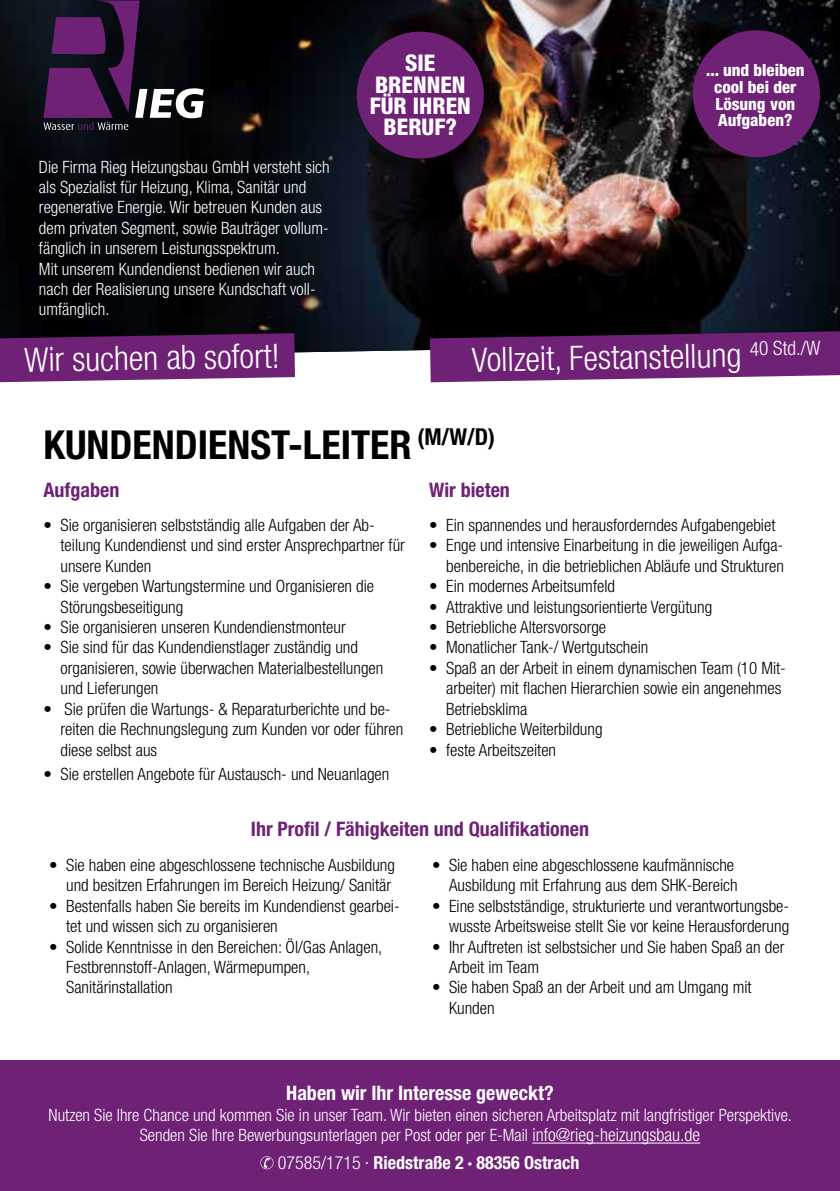
<style>
.page{position:relative;width:840px;height:1191px;background:#fff}
.page>*{position:absolute;margin:0;border:0;box-sizing:border-box;transform-origin:0 0}
.t1{font:700 condensed 40px "Helvetica Neue";color:#000}
.t2{font:300 condensed 33.6px "Helvetica Neue";color:#fff}
.t3{font:800 condensed 23px/21.4px "Helvetica Neue";color:#fff;text-align:center}
.t4{font:700 condensed 20px "Helvetica Neue";color:#6f2176}
.t5{font:700 condensed 20px "Helvetica Neue";color:#fff}
.t6{font:700 condensed 18px "Helvetica Neue";color:#fff}
.t7{font:300 condensed 17px/20.4px "Helvetica Neue";color:#000}
.t8{font:300 condensed 17px/20.4px "Helvetica Neue";color:#fff}
.t9{font:800 condensed 16.8px/16.8px "Helvetica Neue";color:#fff;text-align:center}
.s1{font-size:18px}
.s2{font-weight:300}
</style>
<div class="page">
<img style="left:0;top:0;width:839px;height:353px">
<svg style="left:43px;top:0;width:161px;height:130px;background:#35203d"></svg>
<div style="left:356px;top:32px;width:127px;height:127px;background:#6f2176;border-radius:50%"></div>
<div style="left:692px;top:30px;width:127px;height:127px;background:#6f2176;border-radius:50%"></div>
<div style="left:0;top:1060px;width:839px;height:131px;background:#6f2176"></div>
<svg style="left:0;top:333px;width:295px;height:49px;background:#6f2a76"></svg>
<svg style="left:429px;top:331px;width:410px;height:51px;background:#702e76"></svg>
<hr style="left:532px;top:1142px;width:167px;height:1px;background:#fff">
<svg style="left:260px;top:1156px;width:13px;height:13px"></svg>
<p class="t8" style="left:39px;top:156px;width:292px">Die Firma Rieg Heizungsbau GmbH versteht sich als Spezialist für Heizung, Klima, Sanitär und regenerative Energie. Wir betreuen Kunden aus dem privaten Segment, sowie Bauträger vollum&shy;fänglich in unserem Leistungsspektrum.<br>Mit unserem Kundendienst bedienen wir auch nach der Realisierung unsere Kundschaft voll&shy;umfänglich.</p>
<h3 class="t3" style="left:369px;top:52px;width:102px">SIE<br>BRENNEN<br>FÜR IHREN<br>BERUF?</h3>
<p class="t9" style="left:705px;top:61px;width:100px">... und bleiben cool bei der<br>Lösung von<br>Aufgaben?</p>
<h2 class="t2" style="left:24px;top:341px;width:257px;rotate:-1deg">Wir suchen ab sofort!</h2>
<h2 class="t2" style="left:471px;top:340px;width:350px;rotate:-1deg">Vollzeit, Festanstellung <sup>40</sup> <sup>Std./W</sup></h2>
<h1 class="t1" style="left:43px;top:420px;width:453px">KUNDENDIENST-LEITER <sup>(M/W/D)</sup></h1>
<p class="t4" style="left:43px;top:477px;width:77px">Aufgaben</p>
<p class="t7" style="left:60px;top:514px;width:346px;text-indent:-17px">• Sie organisieren selbstständig alle Aufgaben der Ab&shy;teilung Kundendienst und sind erster Ansprechpartner für unsere Kunden</p>
<p class="t7" style="left:60px;top:576px;width:315px;text-indent:-17px">• Sie vergeben Wartungstermine und Organisieren die<br>Störungsbeseitigung</p>
<p class="t7" style="left:43px;top:616px;width:304px">• Sie organisieren unseren Kundendienstmonteur</p>
<p class="t7" style="left:60px;top:637px;width:324px;text-indent:-17px">• Sie sind für das Kundendienstlager zuständig und organisieren, sowie überwachen Materialbestellungen und Lieferungen</p>
<p class="t7" style="left:60px;top:698px;width:344px;text-indent:-17px">• Sie prüfen die Wartungs- &amp; Reparaturberichte und be&shy;reiten die Rechnungslegung zum Kunden vor oder führen diese selbst aus</p>
<p class="t7" style="left:43px;top:763px;width:347px">• Sie erstellen Angebote für Austausch- und Neuanlagen</p>
<p class="t4" style="left:429px;top:477px;width:82px">Wir bieten</p>
<p class="t7" style="left:429px;top:514px;width:347px">• Ein spannendes und herausforderndes Aufgabengebiet</p>
<p class="t7" style="left:429px;top:535px;width:356px;text-align:right">• Enge und intensive Einarbeitung in die jeweiligen Aufga&shy;benbereiche, in die betrieblichen Abläufe und Strukturen</p>
<p class="t7" style="left:429px;top:576px;width:187px">• Ein modernes Arbeitsumfeld</p>
<p class="t7" style="left:429px;top:596px;width:284px">• Attraktive und leistungsorientierte Vergütung</p>
<p class="t7" style="left:429px;top:616px;width:178px">• Betriebliche Altersvorsorge</p>
<p class="t7" style="left:429px;top:637px;width:221px">• Monatlicher Tank-/ Wertgutschein</p>
<p class="t7" style="left:446px;top:657px;width:341px;text-indent:-17px">• Spaß an der Arbeit in einem dynamischen Team (10 Mit&shy;arbeiter) mit flachen Hierarchien sowie ein angenehmes<br>Betriebsklima</p>
<p class="t7" style="left:429px;top:718px;width:175px">• Betriebliche Weiterbildung</p>
<p class="t7" style="left:429px;top:739px;width:128px">• feste Arbeitszeiten</p>
<p class="t4" style="left:251px;top:817px;width:339px">Ihr Profil / Fähigkeiten und Qualifikationen</p>
<p class="t7" style="left:49px;top:854px;width:347px;text-align:right">• Sie haben eine abgeschlossene technische Ausbildung und besitzen Erfahrungen im Bereich Heizung/ Sanitär</p>
<p class="t7" style="left:66px;top:895px;width:335px;text-indent:-17px">• Bestenfalls haben Sie bereits im Kundendienst gearbei&shy;tet und wissen sich zu organisieren</p>
<p class="t7" style="left:66px;top:936px;width:317px;text-indent:-17px">• Solide Kenntnisse in den Bereichen: Öl/Gas Anlagen,<br>Festbrennstoff-Anlagen, Wärmepumpen,<br>Sanitärinstallation</p>
<p class="t7" style="left:432px;top:854px;width:307px;text-align:right">• Sie haben eine abgeschlossene kaufmännische<br>Ausbildung mit Erfahrung aus dem SHK-Bereich</p>
<p class="t7" style="left:432px;top:895px;width:358px;text-align:right">• Eine selbstständige, strukturierte und verantwortungsbe&shy;wusste Arbeitsweise stellt Sie vor keine Herausforderung</p>
<p class="t7" style="left:449px;top:936px;width:337px;text-indent:-17px">• Ihr Auftreten ist selbstsicher und Sie haben Spaß an der<br>Arbeit im Team</p>
<p class="t7" style="left:449px;top:977px;width:304px;text-indent:-17px">• Sie haben Spaß an der Arbeit und am Umgang mit<br>Kunden</p>
<p class="t5" style="left:286px;top:1081px;width:269px">Haben wir Ihr Interesse geweckt?</p>
<p class="t8" style="left:49px;top:1104px;width:744px;text-align:center">Nutzen Sie Ihre Chance und kommen Sie in unser Team. Wir bieten einen sicheren Arbeitsplatz mit langfristiger Perspektive.<br>Senden Sie Ihre Bewerbungsunterlagen per Post oder per E-Mail <span class="s1">info@rieg-heizungsbau.de</span></p>
<p class="t6" style="left:277px;top:1152px;width:303px"><span class="s2">07585/1715 ·</span> Riedstraße 2 · 88356 Ostrach</p>
</div>
